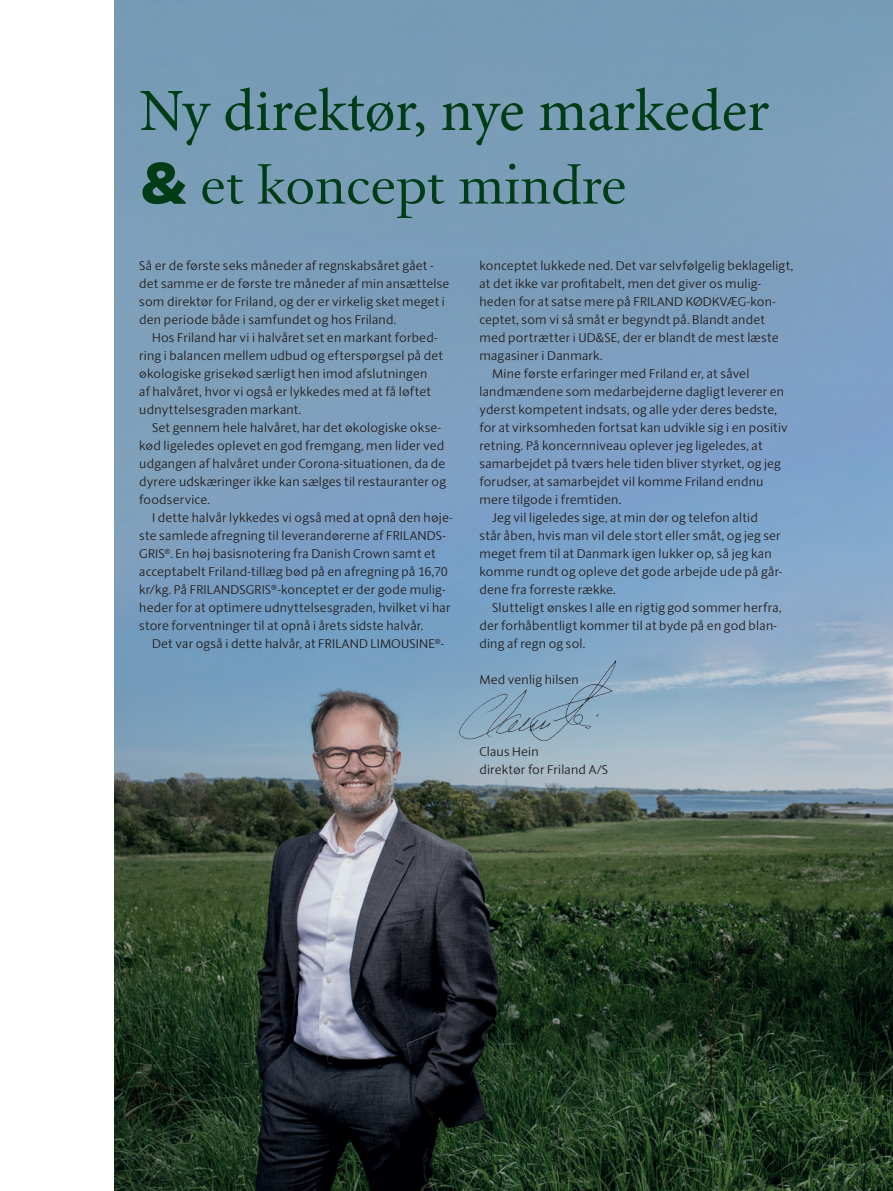
<style>
.page{position:relative;width:893px;height:1191px;background:#fff}
.page>*{position:absolute;margin:0;border:0;box-sizing:border-box;transform-origin:0 0}
.t1{font:60px "Minion Pro";letter-spacing:-.005em;color:#003d17}
.t2{font:60px "La Police BP";color:#003d17}
.t3{font:300 12.75px/18px "ID Sans Round";letter-spacing:.015em;color:#231f20}
.s1{font-family:"Pluto Sans";font-weight:700}
</style>
<div class="page">
<img style="left:115px;top:0;width:778px;height:1191px">
<img style="left:442px;top:636px;width:194px;height:126px">
<h1 class="t1" style="left:139px;top:71px;width:632px">Ny direktør, nye markeder</h1>
<h1 class="t2" style="left:139px;top:153px;width:489px"><span class="s1">&amp;</span> et koncept mindre</h1>
<p class="t3" style="left:139px;top:256px;width:312px">Så er de første seks måneder af regnskabsåret gået - det samme er de første tre måneder af min ansættelse som direktør for Friland, og der er virkelig sket meget i den periode både i samfundet og hos Friland.</p>
<p class="t3" style="left:139px;top:329px;width:305px;text-indent:13px">Hos Friland har vi i halvåret set en markant forbed&shy;ring i balancen mellem udbud og efterspørgsel på det økologiske grisekød særligt hen imod afslutningen<br>af halvåret, hvor vi også er lykkedes med at få løftet udnyttelsesgraden markant.</p>
<p class="t3" style="left:139px;top:419px;width:308px;text-indent:13px">Set gennem hele halvåret, har det økologiske okse&shy;kød ligeledes oplevet en god fremgang, men lider ved udgangen af halvåret under Corona-situationen, da de dyrere udskæringer ikke kan sælges til restauranter og foodservice.</p>
<p class="t3" style="left:139px;top:509px;width:315px;text-indent:13px">I dette halvår lykkedes vi også med at opnå den høje&shy;ste samlede afregning til leverandørerne af FRILANDS-GRIS<sup>®</sup>. En høj basisnotering fra Danish Crown samt et acceptabelt Friland-tillæg bød på en afregning på 16,70 kr/kg. På FRILANDSGRIS<sup>®</sup>-konceptet er der gode mulig&shy;heder for at optimere udnyttelsesgraden, hvilket vi har store forventninger til at opnå i årets sidste halvår.</p>
<p class="t3" style="left:152px;top:635px;width:294px">Det var også i dette halvår, at FRILAND LIMOUSINE<sup>®</sup>-</p>
<p class="t3" style="left:479px;top:257px;width:315px">konceptet lukkede ned. Det var selvfølgelig beklageligt,</p>
<p class="t3" style="left:479px;top:275px;width:283px">at det ikke var profitabelt, men det giver os mulig-</p>
<p class="t3" style="left:479px;top:293px;width:298px">heden for at satse mere på FRILAND KØDKVÆG-kon-</p>
<p class="t3" style="left:479px;top:311px;width:287px">ceptet, som vi så småt er begyndt på. Blandt andet</p>
<p class="t3" style="left:479px;top:329px;width:301px">med portrætter i UD&amp;SE, der er blandt de mest læste</p>
<p class="t3" style="left:479px;top:347px;width:125px">magasiner i Danmark.</p>
<p class="t3" style="left:492px;top:365px;width:259px">Mine første erfaringer med Friland er, at såvel</p>
<p class="t3" style="left:479px;top:383px;width:306px">landmændene som medarbejderne dagligt leverer en</p>
<p class="t3" style="left:479px;top:401px;width:299px">yderst kompetent indsats, og alle yder deres bedste,</p>
<p class="t3" style="left:479px;top:419px;width:310px">for at virksomheden fortsat kan udvikle sig i en positiv</p>
<p class="t3" style="left:479px;top:437px;width:285px">retning. På koncernniveau oplever jeg ligeledes, at</p>
<p class="t3" style="left:479px;top:455px;width:303px">samarbejdet på tværs hele tiden bliver styrket, og jeg</p>
<p class="t3" style="left:479px;top:473px;width:286px">forudser, at samarbejdet vil komme Friland endnu</p>
<p class="t3" style="left:479px;top:491px;width:143px">mere tilgode i fremtiden.</p>
<p class="t3" style="left:492px;top:509px;width:267px">Jeg vil ligeledes sige, at min dør og telefon altid</p>
<p class="t3" style="left:479px;top:527px;width:303px">står åben, hvis man vil dele stort eller småt, og jeg ser</p>
<p class="t3" style="left:479px;top:545px;width:294px">meget frem til at Danmark igen lukker op, så jeg kan</p>
<p class="t3" style="left:479px;top:563px;width:304px">komme rundt og opleve det gode arbejde ude på går-</p>
<p class="t3" style="left:479px;top:581px;width:138px">dene fra forreste række.</p>
<p class="t3" style="left:492px;top:599px;width:291px">Slutteligt ønskes I alle en rigtig god sommer herfra,</p>
<p class="t3" style="left:479px;top:617px;width:299px">der forhåbentligt kommer til at byde på en god blan-</p>
<p class="t3" style="left:479px;top:635px;width:107px">ding af regn og sol.</p>
<p class="t3" style="left:479px;top:671px;width:101px">Med venlig hilsen</p>
<p class="t3" style="left:479px;top:743px;width:130px">Claus Hein<br>direktør for Friland A/S</p>
</div>
